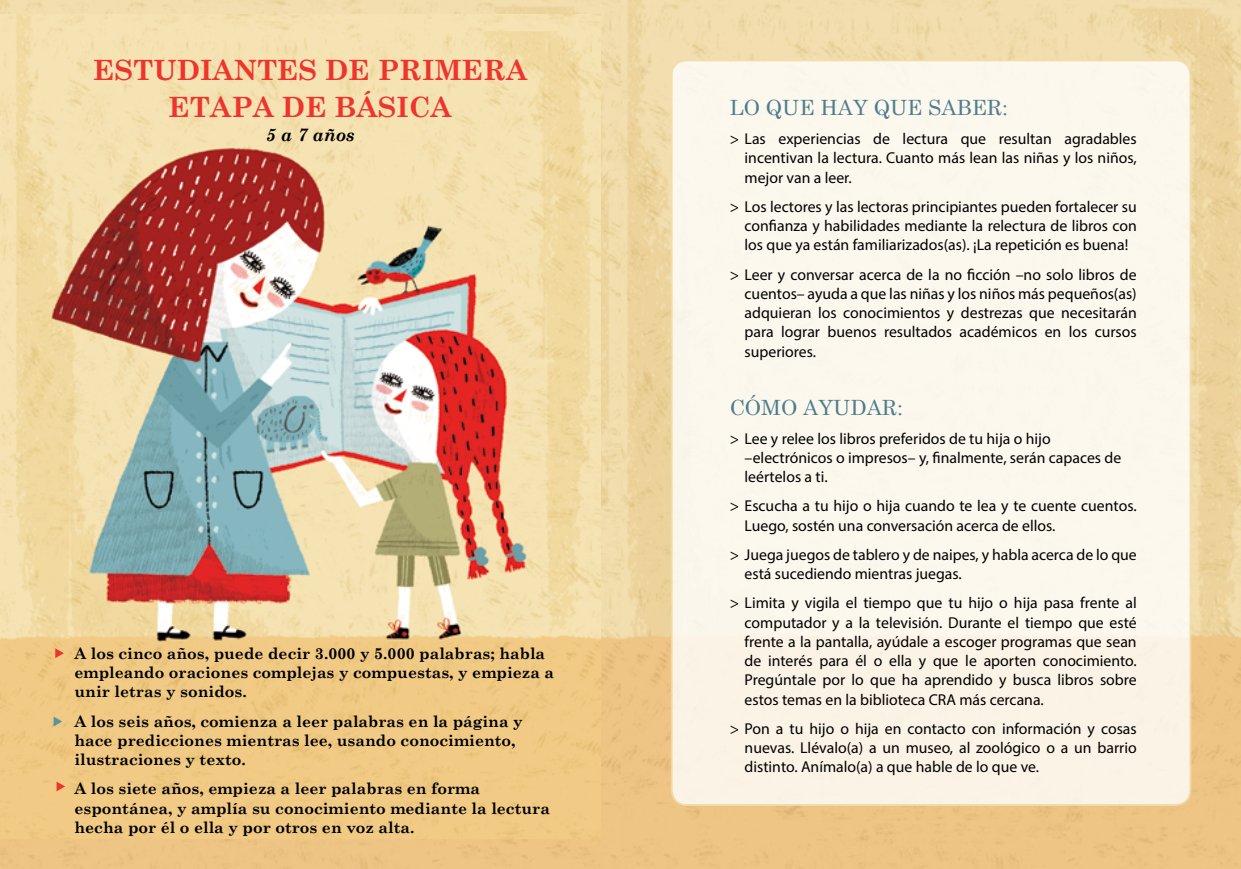
<style>
.page{position:relative;width:1241px;height:869px;background:#fff}
.page>*{position:absolute;margin:0;border:0;box-sizing:border-box;transform-origin:0 0}
.t1{font:700 28px "Century Schoolbook";color:#ee342c}
.t2{font:21px "Century Schoolbook";color:#4d7d8d}
.t3{font:italic 700 17.5px "Century Schoolbook";color:#000}
.t4{font:15.75px/19.2px "Myriad Pro";color:#000;text-align:justify}
.t5{font:700 15.75px/19.2px "Century Schoolbook";color:#000}
</style>
<div class="page">
<img style="left:620px;top:0;width:620px;height:868px">
<img style="left:0;top:0;width:620px;height:868px">
<div style="left:671px;top:60px;width:519px;height:744px;background:#fcf8ee;border-radius:15px"></div>
<img style="left:0;top:14px;width:600px;height:824px">
<svg style="left:55px;top:646px;width:10px;height:11px"></svg>
<svg style="left:54px;top:716px;width:8px;height:10px"></svg>
<svg style="left:57px;top:781px;width:8px;height:10px"></svg>
<h1 class="t1" style="left:93px;top:48px;width:22px">estudiantes</h1>
<h1 class="t1" style="left:325px;top:48px;width:75px">de primer</h1>
<h1 class="t1" style="left:506px;top:48px;width:23px">A</h1>
<h1 class="t1" style="left:169px;top:85px;width:186px">ETAPA DE básic</h1>
<h1 class="t1" style="left:430px;top:85px;width:23px">A</h1>
<p class="t3" style="left:266px;top:121px;width:90px">5 a 7 años</p>
<p class="t5" style="left:74px;top:642px;width:481px">A los cinco años, puede decir 3.000 y 5.000 palabras; habla empleando oraciones complejas y compuestas, y empieza a unir letras y sonidos.</p>
<p class="t5" style="left:74px;top:710px;width:450px">A los seis años, comienza a leer palabras en la página y hace predicciones mientras lee, usando conocimiento, ilustraciones y texto.</p>
<p class="t5" style="left:74px;top:778px;width:477px">A los siete años, empieza a leer palabras en forma espontánea, y amplía su conocimiento mediante la lectura hecha por él o ella y por otros en voz alta.</p>
<h2 class="t2" style="left:729px;top:90px;width:280px">LO QUE HAY QUE SABER:</h2>
<p class="t4" style="left:744px;top:129px;width:393px;text-indent:-15px">&gt; Las experiencias de lectura que resultan agradables incentivan la lectura. Cuanto más lean las niñas y los niños, mejor van a leer.</p>
<p class="t4" style="left:744px;top:196px;width:393px;text-indent:-15px">&gt; Los lectores y las lectoras principiantes pueden fortalecer su confianza y habilidades mediante la relectura de libros con los que ya están familiarizados(as). ¡La repetición es buena!</p>
<p class="t4" style="left:744px;top:264px;width:393px;text-indent:-15px">&gt; Leer y conversar acerca de la no ficción –no solo libros de cuentos– ayuda a que las niñas y los niños más pequeños(as) adquieran los conocimientos y destrezas que necesitarán para lograr buenos resultados académicos en los cursos superiores.</p>
<h2 class="t2" style="left:729px;top:389px;width:175px">CÓMO AYUDAR:</h2>
<p class="t4" style="left:744px;top:428px;width:378px;text-align:left;text-indent:-15px">&gt; Lee y relee los libros preferidos de tu hija o hijo –electrónicos o impresos– y, finalmente, serán capaces de leértelos a ti.</p>
<p class="t4" style="left:744px;top:496px;width:393px;text-indent:-15px">&gt; Escucha a tu hijo o hija cuando te lea y te cuente cuentos.<br>Luego, sostén una conversación acerca de ellos.</p>
<p class="t4" style="left:744px;top:544px;width:393px;text-indent:-15px">&gt; Juega juegos de tablero y de naipes, y habla acerca de lo que está sucediendo mientras juegas.</p>
<p class="t4" style="left:744px;top:593px;width:393px;text-indent:-15px">&gt; Limita y vigila el tiempo que tu hijo o hija pasa frente al computador y a la televisión. Durante el tiempo que esté frente a la pantalla, ayúdale a escoger programas que sean de interés para él o ella y que le aporten conocimiento.<br>Pregúntale por lo que ha aprendido y busca libros sobre estos temas en la biblioteca CRA más cercana.</p>
<p class="t4" style="left:744px;top:718px;width:393px;text-indent:-15px">&gt; Pon a tu hijo o hija en contacto con información y cosas nuevas. Llévalo(a) a un museo, al zoológico o a un barrio distinto. Anímalo(a) a que hable de lo que ve.</p>
</div>
